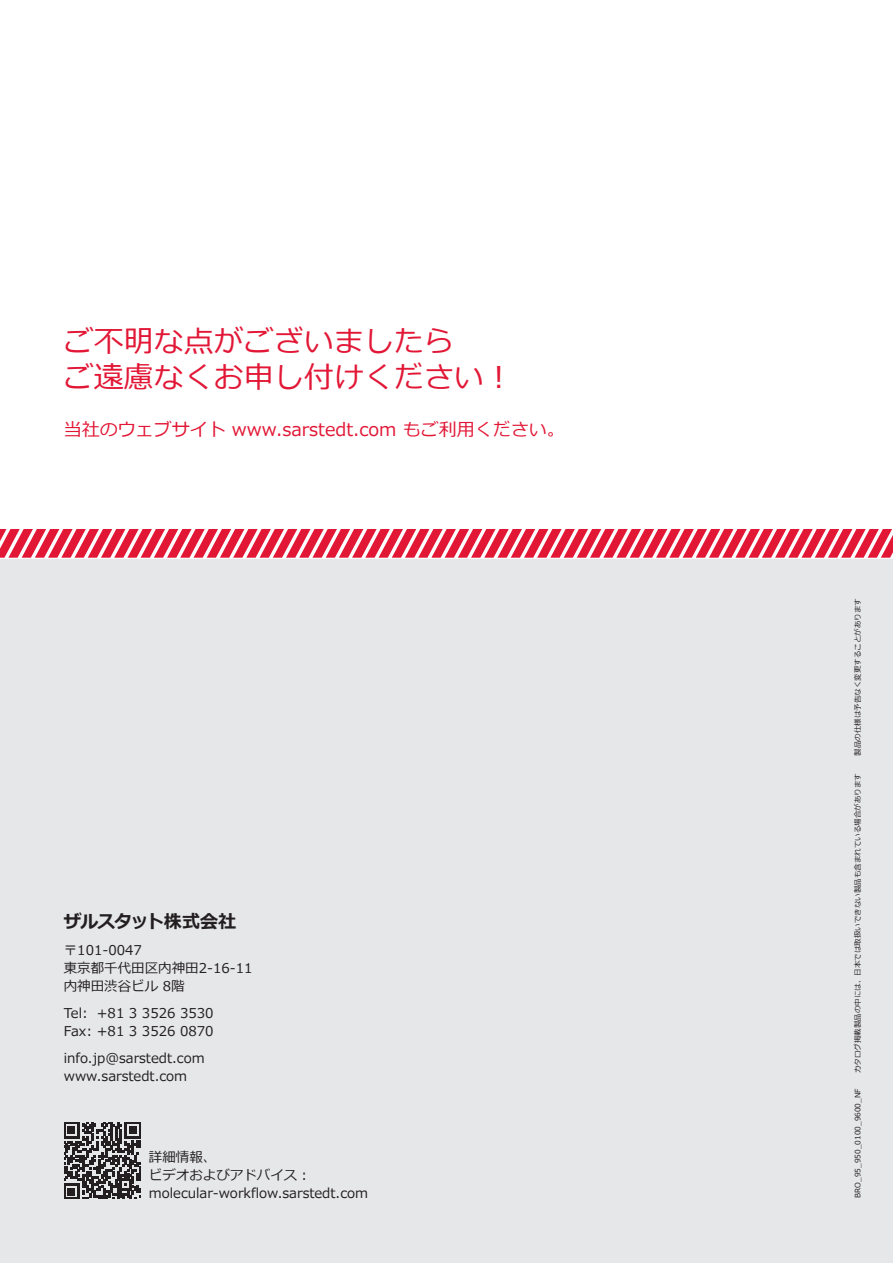
<style>
.page{position:relative;width:893px;height:1263px;background:#fff}
.page>*{position:absolute;margin:0;border:0;box-sizing:border-box;transform-origin:0 0}
.t1{font:30px/36px "Meiryo";color:#e21736}
.t2{font:18px "Meiryo";color:#e21736}
.t3{font:700 18px "Meiryo";letter-spacing:-.05em;color:#231f20}
.t4{font:13.5px/18px "Meiryo";color:#231f20}
.t5{font:7.5px "Meiryo";color:#231f20}
</style>
<div class="page">
<div style="left:0;top:532px;width:893px;height:731px;background:#e6e7e9"></div>
<svg style="left:64px;top:1123px;width:76px;height:76px"></svg>
<svg style="left:0;top:529px;width:893px;height:30px;background:#eb6377"></svg>
<h1 class="t1" style="left:64px;top:324px;width:452px">ご不明な点がございましたら<br>ご遠慮なくお申し付けください！</h1>
<h2 class="t2" style="left:64px;top:416px;width:502px">当社のウェブサイト www.sarstedt.com もご利用ください。</h2>
<h2 class="t3" style="left:64px;top:909px;width:174px">ザルスタット株式会社</h2>
<p class="t4" style="left:64px;top:942px;width:190px">〒101-0047<br>東京都千代田区内神田2-16-11内神田渋谷ビル 8階</p>
<p class="t4" style="left:64px;top:1005px;width:151px">Tel: +81 3 3526 3530<br>Fax: +81 3 3526 0870</p>
<p class="t4" style="left:64px;top:1050px;width:142px">info.jp@sarstedt.com www.sarstedt.com</p>
<p class="t4" style="left:149px;top:1149px;width:221px">詳細情報、<br>ビデオおよびアドバイス：molecular-workflow.sarstedt.com</p>
<p class="t5" style="left:852px;top:756px;width:159px;rotate:-90deg">製品の仕様は予告なく変更することがあります</p>
<p class="t5" style="left:852px;top:1073px;width:301px;rotate:-90deg">カタログ掲載製品の中には、日本では取扱いできない製品も含まれている場合があります</p>
<p class="t5" style="left:852px;top:1198px;width:111px;rotate:-90deg">BRO_95_950_0100_9600_NF</p>
</div>
